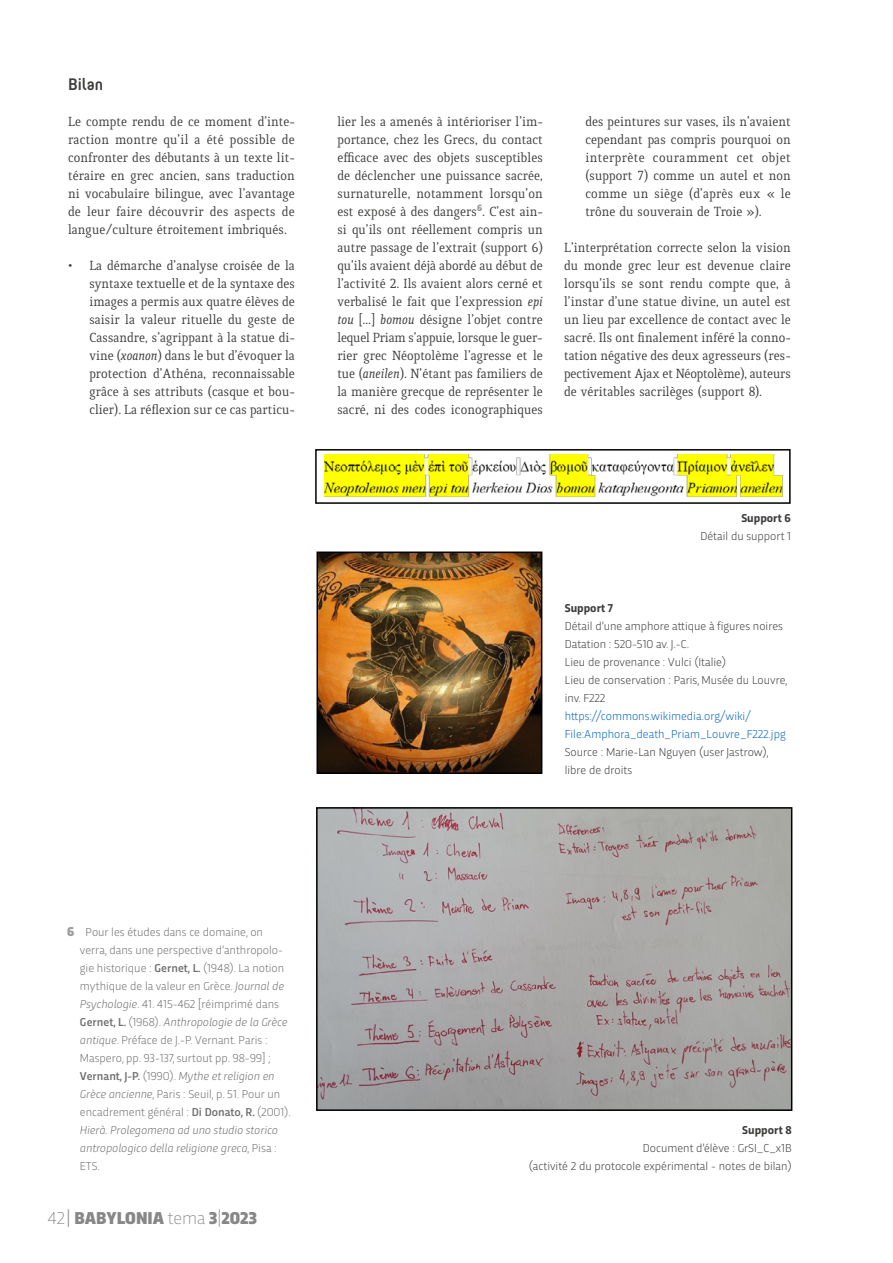
<style>
.page{position:relative;width:893px;height:1263px;background:#fff}
.page>*{position:absolute;margin:0;border:0;box-sizing:border-box;transform-origin:0 0}
.t1{font:900 18px "Trasandina";color:#878787}
.t2{font:500 16.5px "Core Mellow 55";color:#3c3c3b}
.t3{font:14.25px/18px "Quiroga Serif Pro";color:#3c3c3b;text-align:justify}
.t4{font:300 12px/18px "Trasandina";color:#706f6f}
.t5{font:300 12px/18px "Trasandina";color:#3c3c3b}
.t6{font:300 12px/18px "Trasandina";color:#0563c1}
.t7{font:700 12px "Trasandina";color:#3c3c3b}
.s1{font-style:italic}
.s2{font-weight:900;font-size:13.5px;color:#9d9d9c}
.s3{font-weight:500}
.s4{font-weight:200}
.s5{font-weight:300}
</style>
<div class="page">
<img style="left:325px;top:454px;width:458px;height:43px">
<div style="left:315px;top:449px;width:476px;height:55px;border:2px solid #000"></div>
<img style="left:320px;top:554px;width:219px;height:217px">
<div style="left:317px;top:551px;width:225px;height:223px;border:2px solid #000"></div>
<img style="left:319px;top:810px;width:470px;height:298px">
<div style="left:316px;top:807px;width:476px;height:304px;border:2px solid #000"></div>
<p class="t2" style="left:68px;top:72px;width:37px">Bilan</p>
<p class="t3" style="left:68px;top:113px;width:228px">Le compte rendu de ce moment d’inte&shy;raction montre qu’il a été possible de confronter des débutants à un texte lit&shy;téraire en grec ancien, sans traduction ni vocabulaire bilingue, avec l’avantage de leur faire découvrir des aspects de langue/culture étroitement imbriqués.</p>
<p class="t3" style="left:89px;top:257px;width:207px;text-indent:-21px">• La démarche d’analyse croisée de la syntaxe textuelle et de la syntaxe des images a permis aux quatre élèves de saisir la valeur rituelle du geste de Cassandre, s’agrippant à la statue di&shy;vine (<span class="s1">xoanon</span>) dans le but d’évoquer la protection d’Athéna, reconnaissable grâce à ses attributs (casque et bou&shy;clier). La réflexion sur ce cas particu-</p>
<p class="t3" style="left:337px;top:113px;width:207px">lier les a amenés à intérioriser l’im&shy;portance, chez les Grecs, du contact efficace avec des objets susceptibles de déclencher une puissance sacrée, surnaturelle, notamment lorsqu’on est exposé à des dangers<sup>6</sup>. C’est ain&shy;si qu’ils ont réellement compris un autre passage de l’extrait (support 6) qu’ils avaient déjà abordé au début de l’activité 2. Ils avaient alors cerné et verbalisé le fait que l’expression <span class="s1">epi tou</span> […] <span class="s1">bomou</span> désigne l’objet contre lequel Priam s’appuie, lorsque le guer&shy;rier grec Néoptolème l’agresse et le tue (<span class="s1">aneilen</span>). N’étant pas familiers de la manière grecque de représenter le sacré, ni des codes iconographiques</p>
<p class="t3" style="left:585px;top:113px;width:207px">des peintures sur vases, ils n’avaient cependant pas compris pourquoi on interprète couramment cet objet (support 7) comme un autel et non comme un siège (d’après eux « le trône du souverain de Troie »).</p>
<p class="t3" style="left:564px;top:239px;width:228px">L’interprétation correcte selon la vision du monde grec leur est devenue claire lorsqu’ils se sont rendu compte que, à l’instar d’une statue divine, un autel est un lieu par excellence de contact avec le sacré. Ils ont finalement inféré la conno&shy;tation négative des deux agresseurs (res&shy;pectivement Ajax et Néoptolème), auteurs de véritables sacrilèges (support 8).</p>
<p class="t7" style="left:741px;top:509px;width:51px">Support 6</p>
<p class="t5" style="left:700px;top:526px;width:92px">Détail du support 1</p>
<p class="t7" style="left:565px;top:599px;width:50px">Support 7</p>
<p class="t5" style="left:565px;top:616px;width:224px">Détail d’une amphore attique à figures noires Datation : 520-510 av. J.-C.<br>Lieu de provenance : Vulci (Italie)<br>Lieu de conservation : Paris, Musée du Louvre, inv. F222</p>
<p class="t6" style="left:565px;top:706px;width:222px">https://commons.wikimedia.org/wiki/<br>File:Amphora_death_Priam_Louvre_F222.jpg</p>
<p class="t5" style="left:565px;top:742px;width:205px">Source : Marie-Lan Nguyen (user Jastrow), libre de droits</p>
<p class="t4" style="left:80px;top:922px;width:212px;text-indent:-13px"><span class="s2">6</span> Pour les études dans ce domaine, on verra, dans une perspective d’anthropolo&shy;gie historique : <span class="s3">Gernet, L.</span> (1948). La notion mythique de la valeur en Grèce. <span class="s1">Journal de Psychologie</span>. 41. 415-462 [réimprimé dans <span class="s3">Gernet, L.</span> (1968). <span class="s1">Anthropologie de la Grèce antique</span>. Préface de J.-P. Vernant. Paris :<br>Maspero, pp. 93-137, surtout pp. 98-99] ; <span class="s3">Vernant, J-P.</span> (1990). <span class="s1">Mythe et religion en Grèce ancienne</span>, Paris : Seuil, p. 51. Pour un encadrement général : <span class="s3">Di Donato, R.</span> (2001).<br><span class="s1">Hierà. Prolegomena ad uno studio storico antropologico della religione greca</span>, Pisa :<br>ETS.</p>
<p class="t1" style="left:48px;top:1205px;width:211px"><span class="s4">42</span><span class="s5">|</span> BABYLONIA <span class="s4">tema</span> 3<span class="s4">|</span>2023</p>
<p class="t7" style="left:742px;top:1121px;width:51px">Support 8</p>
<p class="t5" style="left:529px;top:1138px;width:264px;text-align:right">Document d’élève : GrSI_C_x1B<br>(activité 2 du protocole expérimental - notes de bilan)</p>
</div>
